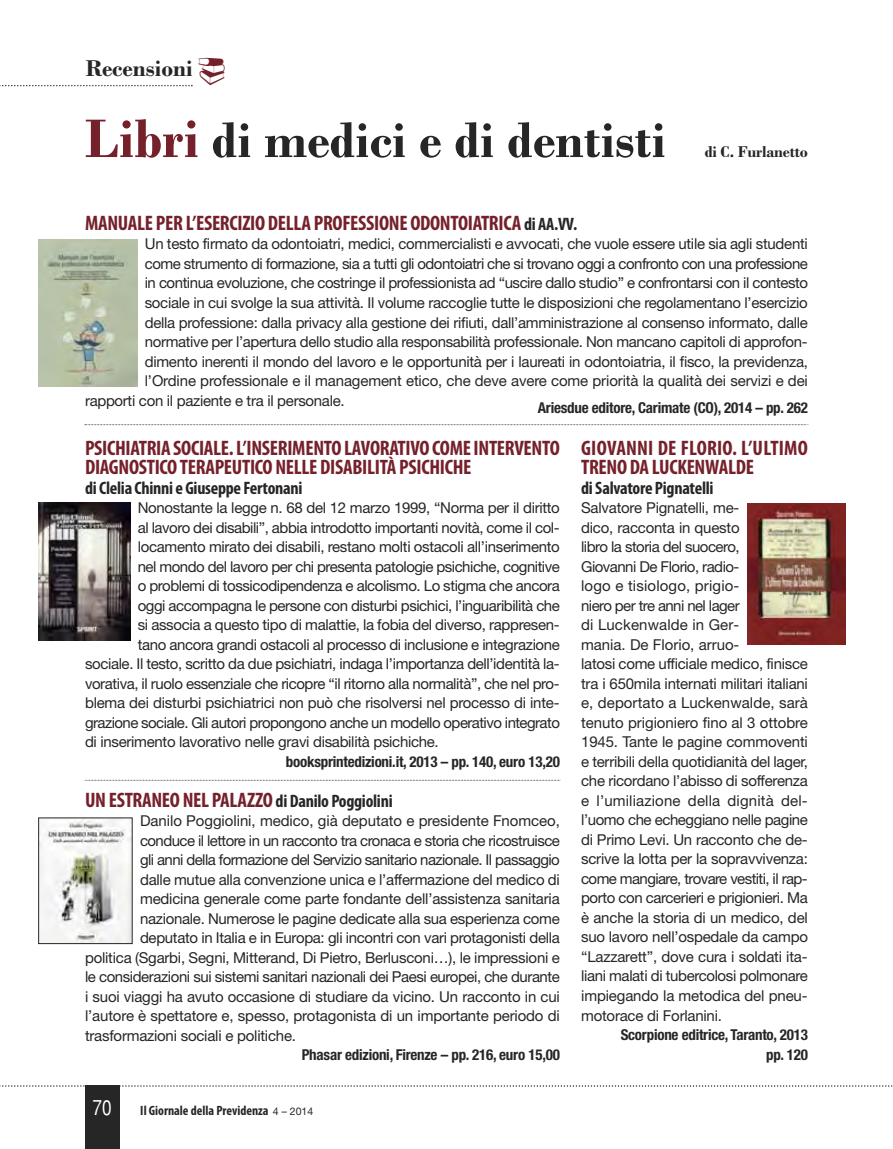
<style>
.page{position:relative;width:893px;height:1149px;background:#fff}
.page>*{position:absolute;margin:0;border:0;box-sizing:border-box;transform-origin:0 0}
.t1{font:700 52.5px "Bodoni";color:#272627}
.t2{font:700 24px "Bodoni";color:#272627}
.t3{font:700 condensed 21px/19.5px "Myriad Pro";letter-spacing:-.015em;color:#75212b}
.t4{font:21px "Helvetica CY Plain";color:#fff}
.t5{font:700 condensed 18px "Myriad Pro";letter-spacing:-.015em;color:#272627}
.t6{font:700 16.5px "Bodoni";letter-spacing:-.015em;color:#272627}
.t7{font:15px "Helvetica Neue";letter-spacing:-.02em;color:#272627}
.t8{font:700 condensed 15px "Helvetica Neue";letter-spacing:-.015em;color:#272627}
.t9{font:15px "Helvetica Neue";letter-spacing:-.04em;color:#272627}
.t10{font:15px "Helvetica Neue";letter-spacing:.01em;color:#272627}
.t11{font:15px "Helvetica Neue";letter-spacing:.005em;color:#272627}
.t12{font:15px "Helvetica Neue";color:#272627}
.t13{font:700 condensed 13.5px "Myriad Pro";color:#272627}
.s1{font-size:57px;color:#75212b}
.s2{font-size:18px;color:#272627}
.s3{font-family:"Helvetica Neue";font-weight:400;font-stretch:normal;font-size:10.5px}
</style>
<div class="page">
<svg style="left:0;top:1085px;width:893px;height:1px"></svg>
<div style="left:85px;top:1084px;width:34px;height:64px;background:#272627"></div>
<img style="left:38px;top:502px;width:92px;height:138px">
<img style="left:747px;top:503px;width:98px;height:141px">
<img style="left:38px;top:239px;width:99px;height:148px">
<svg style="left:85px;top:424px;width:723px;height:1px"></svg>
<img style="left:40px;top:819px;width:91px;height:122px">
<svg style="left:0;top:85px;width:193px;height:1px"></svg>
<svg style="left:86px;top:779px;width:473px;height:1px"></svg>
<p class="t2" style="left:86px;top:60px;width:108px">Recensioni</p>
<p class="t1" style="left:85px;top:122px;width:582px"><span class="s1">Libri</span> di medici e di dentisti</p>
<p class="t6" style="left:705px;top:146px;width:105px">di C. Furlanetto</p>
<p class="t3" style="left:85px;top:215px;width:494px">MANUALE PER L’ESERCIZIO DELLA PROFESSIONE ODONTOIATRICA <span class="s2">di AA.VV.</span></p>
<p class="t7" style="left:145px;top:239px;width:665px">Un testo firmato da odontoiatri, medici, commercialisti e avvocati, che vuole essere utile sia agli studenti</p>
<p class="t7" style="left:145px;top:258px;width:665px">come strumento di formazione, sia a tutti gli odontoiatri che si trovano oggi a confronto con una professione</p>
<p class="t7" style="left:145px;top:278px;width:665px">in continua evoluzione, che costringe il professionista ad “uscire dallo studio” e confrontarsi con il contesto</p>
<p class="t7" style="left:145px;top:297px;width:665px">sociale in cui svolge la sua attività. Il volume raccoglie tutte le disposizioni che regolamentano l’esercizio</p>
<p class="t7" style="left:145px;top:317px;width:665px">della professione: dalla privacy alla gestione dei rifiuti, dall’amministrazione al consenso informato, dalle</p>
<p class="t7" style="left:145px;top:336px;width:664px">normative per l’apertura dello studio alla responsabilità professionale. Non mancano capitoli di approfon-</p>
<p class="t7" style="left:145px;top:356px;width:665px">dimento inerenti il mondo del lavoro e le opportunità per i laureati in odontoiatria, il fisco, la previdenza,</p>
<p class="t7" style="left:145px;top:375px;width:665px">l’Ordine professionale e il management etico, che deve avere come priorità la qualità dei servizi e dei</p>
<p class="t7" style="left:85px;top:395px;width:261px">rapporti con il paziente e tra il personale.</p>
<p class="t8" style="left:538px;top:402px;width:272px">Ariesdue editore, Carimate (CO), 2014 – pp. 262</p>
<p class="t3" style="left:85px;top:439px;width:476px">PSICHIATRIA SOCIALE. L’INSERIMENTO LAVORATIVO COME INTERVENTO<br>DIAGNOSTICO TERAPEUTICO NELLE DISABILITÀ PSICHICHE</p>
<p class="t5" style="left:85px;top:481px;width:219px">di Clelia Chinni e Giuseppe Fertonani</p>
<p class="t7" style="left:138px;top:502px;width:424px">Nonostante la legge n. 68 del 12 marzo 1999, “Norma per il diritto</p>
<p class="t7" style="left:138px;top:521px;width:423px">al lavoro dei disabili”, abbia introdotto importanti novità, come il col-</p>
<p class="t7" style="left:138px;top:541px;width:424px">locamento mirato dei disabili, restano molti ostacoli all’inserimento</p>
<p class="t7" style="left:138px;top:560px;width:424px">nel mondo del lavoro per chi presenta patologie psichiche, cognitive</p>
<p class="t7" style="left:138px;top:580px;width:424px">o problemi di tossicodipendenza e alcolismo. Lo stigma che ancora</p>
<p class="t7" style="left:138px;top:599px;width:424px">oggi accompagna le persone con disturbi psichici, l’inguaribilità che</p>
<p class="t7" style="left:138px;top:619px;width:423px">si associa a questo tipo di malattie, la fobia del diverso, rappresen-</p>
<p class="t7" style="left:138px;top:638px;width:424px">tano ancora grandi ostacoli al processo di inclusione e integrazione</p>
<p class="t7" style="left:85px;top:658px;width:476px">sociale. Il testo, scritto da due psichiatri, indaga l’importanza dell’identità la-</p>
<p class="t7" style="left:85px;top:677px;width:476px">vorativa, il ruolo essenziale che ricopre “il ritorno alla normalità”, che nel pro-</p>
<p class="t7" style="left:85px;top:697px;width:476px">blema dei disturbi psichiatrici non può che risolversi nel processo di inte-</p>
<p class="t7" style="left:85px;top:716px;width:476px">grazione sociale. Gli autori propongono anche un modello operativo integrato</p>
<p class="t7" style="left:85px;top:736px;width:355px">di inserimento lavorativo nelle gravi disabilità psichiche.</p>
<p class="t8" style="left:286px;top:755px;width:275px">booksprintedizioni.it, 2013 – pp. 140, euro 13,20</p>
<p class="t3" style="left:85px;top:791px;width:309px">UN ESTRANEO NEL PALAZZO <span class="s2">di Danilo Poggiolini</span></p>
<p class="t7" style="left:140px;top:815px;width:421px">Danilo Poggiolini, medico, già deputato e presidente Fnomceo,</p>
<p class="t7" style="left:140px;top:834px;width:421px">conduce il lettore in un racconto tra cronaca e storia che ricostruisce</p>
<p class="t9" style="left:140px;top:854px;width:421px">gli anni della formazione del Servizio sanitario nazionale. Il passaggio</p>
<p class="t7" style="left:140px;top:873px;width:421px">dalle mutue alla convenzione unica e l’affermazione del medico di</p>
<p class="t7" style="left:140px;top:893px;width:421px">medicina generale come parte fondante dell’assistenza sanitaria</p>
<p class="t7" style="left:140px;top:912px;width:421px">nazionale. Numerose le pagine dedicate alla sua esperienza come</p>
<p class="t7" style="left:140px;top:932px;width:421px">deputato in Italia e in Europa: gli incontri con vari protagonisti della</p>
<p class="t7" style="left:85px;top:951px;width:476px">politica (Sgarbi, Segni, Mitterand, Di Pietro, Berlusconi…), le impressioni e</p>
<p class="t7" style="left:85px;top:971px;width:476px">le considerazioni sui sistemi sanitari nazionali dei Paesi europei, che durante</p>
<p class="t7" style="left:85px;top:990px;width:476px">i suoi viaggi ha avuto occasione di studiare da vicino. Un racconto in cui</p>
<p class="t7" style="left:85px;top:1010px;width:476px">l’autore è spettatore e, spesso, protagonista di un importante periodo di</p>
<p class="t7" style="left:85px;top:1029px;width:212px">trasformazioni sociali e politiche.</p>
<p class="t8" style="left:302px;top:1049px;width:260px">Phasar edizioni, Firenze – pp. 216, euro 15,00</p>
<p class="t4" style="left:92px;top:1095px;width:21px">70</p>
<p class="t13" style="left:140px;top:1105px;width:174px">Il Giornale della Previdenza <span class="s3">4 – 2014</span></p>
<p class="t3" style="left:581px;top:439px;width:228px">GIOVANNI DE FLORIO. L’ULTIMO<br>TRENO DA LUCKENWALDE</p>
<p class="t5" style="left:581px;top:481px;width:134px">di Salvatore Pignatelli</p>
<p class="t7" style="left:581px;top:502px;width:160px">Salvatore Pignatelli, me-</p>
<p class="t7" style="left:581px;top:521px;width:160px">dico, racconta in questo</p>
<p class="t7" style="left:581px;top:541px;width:160px">libro la storia del suocero,</p>
<p class="t7" style="left:581px;top:560px;width:160px">Giovanni De Florio, radio-</p>
<p class="t10" style="left:581px;top:580px;width:160px">logo e tisiologo, prigio-</p>
<p class="t9" style="left:581px;top:599px;width:160px">niero per tre anni nel lager</p>
<p class="t10" style="left:581px;top:619px;width:160px">di Luckenwalde in Ger-</p>
<p class="t12" style="left:581px;top:638px;width:160px">mania. De Florio, arruo-</p>
<p class="t7" style="left:581px;top:658px;width:228px">latosi come ufficiale medico, finisce</p>
<p class="t7" style="left:581px;top:677px;width:228px">tra i 650mila internati militari italiani</p>
<p class="t11" style="left:581px;top:697px;width:228px">e, deportato a Luckenwalde, sarà</p>
<p class="t7" style="left:581px;top:716px;width:228px">tenuto prigioniero fino al 3 ottobre</p>
<p class="t7" style="left:581px;top:736px;width:228px">1945. Tante le pagine commoventi</p>
<p class="t7" style="left:581px;top:755px;width:228px">e terribili della quotidianità del lager,</p>
<p class="t7" style="left:581px;top:775px;width:228px">che ricordano l’abisso di sofferenza</p>
<p class="t10" style="left:581px;top:794px;width:228px">e l’umiliazione della dignità del-</p>
<p class="t7" style="left:581px;top:814px;width:228px">l’uomo che echeggiano nelle pagine</p>
<p class="t7" style="left:581px;top:833px;width:228px">di Primo Levi. Un racconto che de-</p>
<p class="t7" style="left:581px;top:853px;width:228px">scrive la lotta per la sopravvivenza:</p>
<p class="t9" style="left:581px;top:872px;width:228px">come mangiare, trovare vestiti, il rap-</p>
<p class="t7" style="left:581px;top:892px;width:228px">porto con carcerieri e prigionieri. Ma</p>
<p class="t7" style="left:581px;top:911px;width:228px">è anche la storia di un medico, del</p>
<p class="t7" style="left:581px;top:931px;width:228px">suo lavoro nell’ospedale da campo</p>
<p class="t7" style="left:581px;top:950px;width:228px">“Lazzarett”, dove cura i soldati ita-</p>
<p class="t7" style="left:581px;top:970px;width:228px">liani malati di tubercolosi polmonare</p>
<p class="t7" style="left:581px;top:989px;width:228px">impiegando la metodica del pneu-</p>
<p class="t7" style="left:581px;top:1009px;width:142px">motorace di Forlanini.</p>
<p class="t8" style="left:621px;top:1028px;width:189px">Scorpione editrice, Taranto, 2013</p>
<p class="t8" style="left:766px;top:1048px;width:43px">pp. 120</p>
</div>
